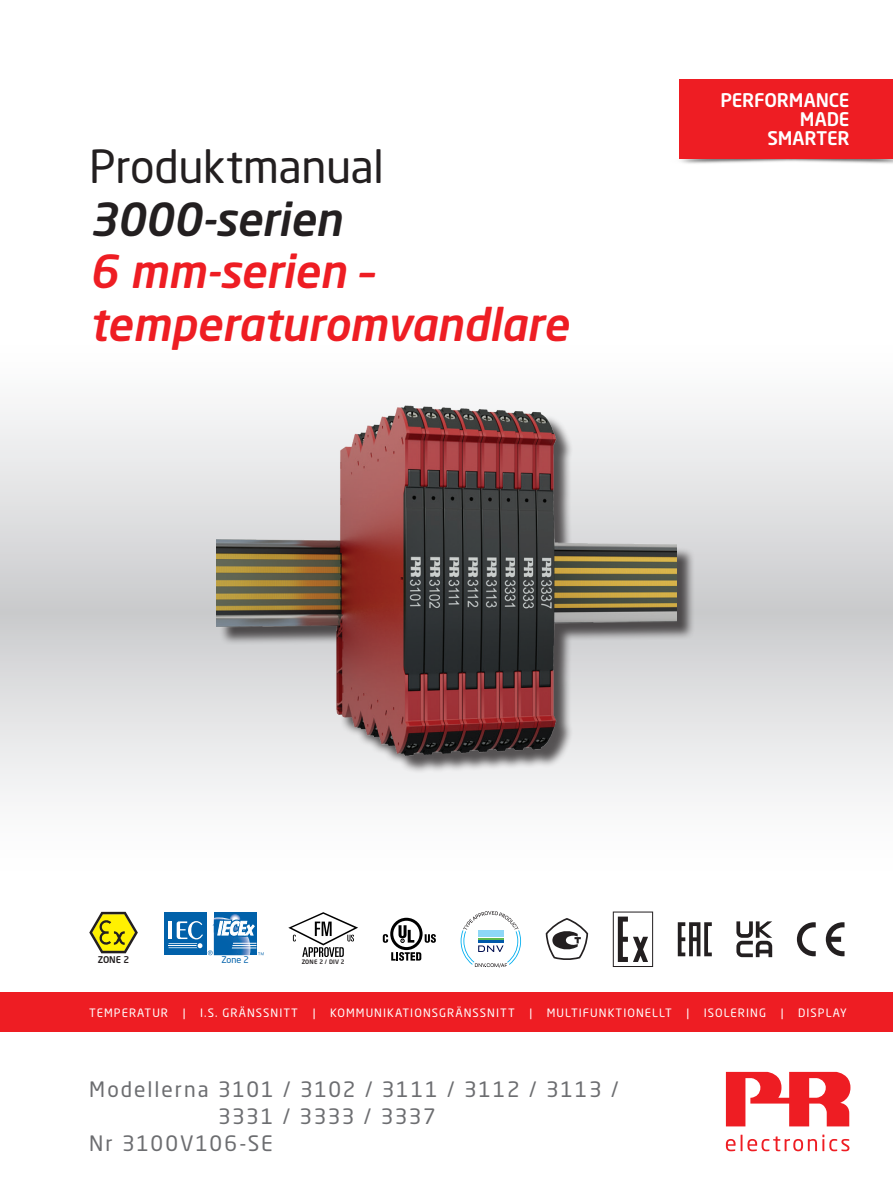
<style>
.page{position:relative;width:893px;height:1191px;background:#fff}
.page>*{position:absolute;margin:0;border:0;box-sizing:border-box;transform-origin:0 0}
.t1{font:italic 500 45px/52.5px "Neo Sans Pro";letter-spacing:-.005em;color:#ee1d23}
.t2{font:45px "Neo Sans Pro";letter-spacing:-.01em;color:#231f20}
.t3{font:italic 500 45px "Neo Sans Pro";letter-spacing:-.005em;color:#231f20}
.t4{font:21px "Neo Sans Pro";letter-spacing:.08em;color:#6c6d70}
.t5{font:500 18.6px/19px "Neo Sans Std";letter-spacing:-.01em;color:#fff;text-align:right}
.t6{font:11.4px "Neo Sans Pro";letter-spacing:.09em;color:#fff}
.t7{font:500 9.3px "Neo Sans Pro";color:#231f20}
.t8{font:9px "Neo Sans Pro";color:#0161aa}
.t9{font:500 6px "Neo Sans Pro";letter-spacing:.03em;color:#231f20}
</style>
<div class="page">
<svg style="left:0;top:408px;width:893px;height:387px"></svg>
<div style="left:0;top:992px;width:893px;height:40px;background:#ee1d23"></div>
<svg style="left:726px;top:1134px;width:123px;height:17px"></svg>
<svg style="left:726px;top:1071px;width:124px;height:55px"></svg>
<img style="left:679px;top:153px;width:214px;height:11px">
<div style="left:680px;top:79px;width:213px;height:80px;background:#ee1d23"></div>
<svg style="left:826px;top:922px;width:18px;height:34px"></svg>
<svg style="left:797px;top:922px;width:19px;height:34px"></svg>
<div style="left:214px;top:912px;width:42px;height:43px;background:#0161aa"></div>
<div style="left:164px;top:912px;width:43px;height:43px;background:#0161aa"></div>
<svg style="left:169px;top:913px;width:95px;height:42px"></svg>
<svg style="left:89px;top:911px;width:49px;height:42px"></svg>
<svg style="left:678px;top:922px;width:34px;height:34px"></svg>
<div style="left:219px;top:409px;width:476px;height:365px;background:#231f20;opacity:.75"></div>
<img style="left:217px;top:405px;width:459px;height:370px">
<svg style="left:383px;top:917px;width:53px;height:43px"></svg>
<svg style="left:546px;top:918px;width:42px;height:42px"></svg>
<svg style="left:461px;top:911px;width:60px;height:56px"></svg>
<svg style="left:288px;top:912px;width:70px;height:45px"></svg>
<svg style="left:613px;top:911px;width:40px;height:56px"></svg>
<svg style="left:736px;top:921px;width:36px;height:36px"></svg>
<h1 class="t2" style="left:89px;top:139px;width:296px">Produktmanual</h1>
<h1 class="t3" style="left:89px;top:191px;width:254px">3000-serien</h1>
<h1 class="t1" style="left:89px;top:244px;width:481px">6 mm-serien – temperaturomvandlare</h1>
<h3 class="t5" style="left:720px;top:90px;width:131px">PERFORMANCE<br>MADE<br>SMARTER</h3>
<p class="t7" style="left:98px;top:953px;width:33px">ZONE 2</p>
<p class="t8" style="left:221px;top:954px;width:29px">Zone 2</p>
<p class="t9" style="left:302px;top:958px;width:45px">ZONE 2 / DIV 2</p>
<p class="t6" style="left:89px;top:1005px;width:80px">TEMPERATUR</p>
<p class="t6" style="left:183px;top:1005px;width:4px">|</p>
<p class="t6" style="left:200px;top:1005px;width:99px">I.S. GRÄNSSNITT</p>
<p class="t6" style="left:313px;top:1005px;width:4px">|</p>
<p class="t6" style="left:330px;top:1005px;width:186px">KOMMUNIKATIONSGRÄNSSNITT</p>
<p class="t6" style="left:529px;top:1005px;width:4px">|</p>
<p class="t6" style="left:547px;top:1005px;width:126px">MULTIFUNKTIONELLT</p>
<p class="t6" style="left:686px;top:1005px;width:4px">|</p>
<p class="t6" style="left:704px;top:1005px;width:64px">ISOLERING</p>
<p class="t6" style="left:781px;top:1005px;width:4px">|</p>
<p class="t6" style="left:798px;top:1005px;width:50px">DISPLAY</p>
<h2 class="t4" style="left:89px;top:1076px;width:531px">Modellerna 3101 / 3102 / 3111 / 3112 / 3113 /</h2>
<h2 class="t4" style="left:218px;top:1103px;width:219px">3331 / 3333 / 3337</h2>
<h2 class="t4" style="left:89px;top:1130px;width:185px">Nr 3100V106-SE</h2>
</div>
